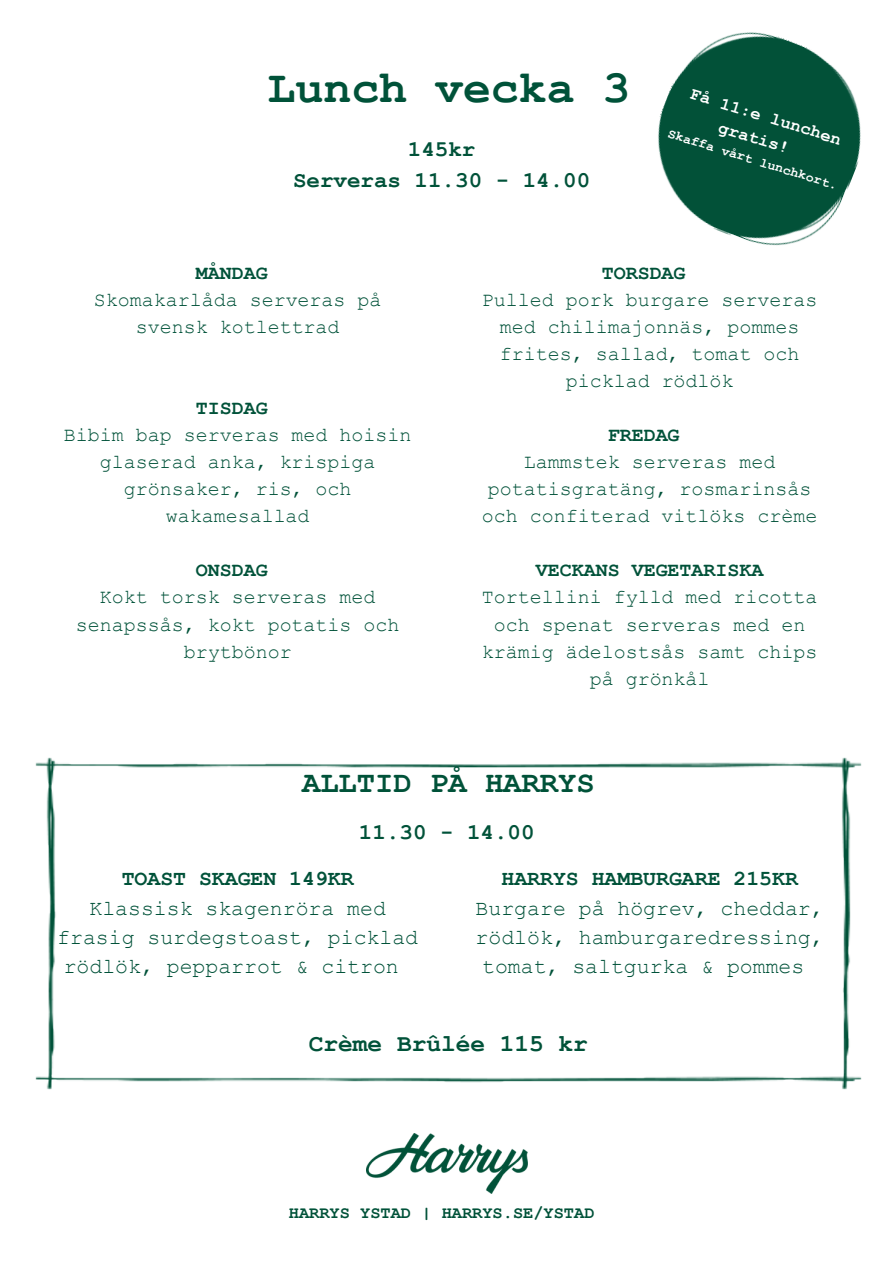
<style>
.page{position:relative;width:894px;height:1264px;background:#fff}
.page>*{position:absolute;margin:0;border:0;box-sizing:border-box;transform-origin:0 0}
.t1{font:700 46.5px "Courier New";color:#005239}
.t2{font:700 30.45px "Courier New";color:#005239}
.t3{font:700 24.45px "Courier New";color:#005239}
.t4{font:700 22.5px/31.5px "Courier New";color:#005239;text-align:center}
.t5{font:21.45px/29.2px "Courier New";color:#005239;text-align:center}
.t6{font:700 21.45px "Courier New";color:#005239}
.t7{font:19.95px/27px "Courier New";color:#005239;text-align:center}
.t8{font:700 19.95px "Courier New";color:#005239}
.t9{font:700 17.55px/23.4px "Courier New";color:#fff}
.t10{font:700 16.95px "Courier New";color:#005239}
.t11{font:700 13.35px "Courier New";color:#fff}
.s1{font-weight:700}
</style>
<div class="page">
<img style="left:658px;top:32px;width:203px;height:214px">
<img style="left:366px;top:1133px;width:161px;height:60px">
<img style="left:35px;top:757px;width:827px;height:333px">
<h1 class="t1" style="left:267px;top:64px;width:364px">Lunch vecka 3</h1>
<h3 class="t4" style="left:293px;top:134px;width:298px">145kr<br>Serveras 11.30 - 14.00</h3>
<h4 class="t9" style="left:728px;top:94px;width:122px;text-indent:-37px;rotate:17deg">Få 11:e lunchen gratis!</h4>
<h4 class="t11" style="left:670px;top:127px;width:178px;rotate:17deg">Skaffa vårt lunchkort.</h4>
<p class="t8" style="left:196px;top:263px;width:73px">MÅNDAG</p>
<p class="t7" style="left:94px;top:287px;width:289px">Skomakarlåda serveras på</p>
<p class="t7" style="left:136px;top:314px;width:205px">svensk kotlettrad</p>
<p class="t8" style="left:196px;top:398px;width:73px">TISDAG</p>
<p class="t7" style="left:64px;top:422px;width:349px">Bibim bap serveras med hoisin</p>
<p class="t7" style="left:100px;top:449px;width:277px">glaserad anka, krispiga</p>
<p class="t7" style="left:124px;top:476px;width:229px">grönsaker, ris, och</p>
<p class="t7" style="left:166px;top:503px;width:145px">wakamesallad</p>
<p class="t8" style="left:196px;top:560px;width:73px">ONSDAG</p>
<p class="t7" style="left:100px;top:584px;width:277px">Kokt torsk serveras med</p>
<p class="t7" style="left:76px;top:611px;width:325px">senapssås, kokt potatis och</p>
<p class="t7" style="left:184px;top:638px;width:109px">brytbönor</p>
<h4 class="t8" style="left:601px;top:263px;width:85px">TORSDAG</h4>
<h4 class="t7" style="left:482px;top:287px;width:337px">Pulled pork burgare serveras</h4>
<h4 class="t7" style="left:499px;top:314px;width:301px">med chilimajonnäs, pommes</h4>
<h4 class="t7" style="left:499px;top:341px;width:301px">frites, sallad, tomat och</h4>
<h4 class="t7" style="left:565px;top:368px;width:169px">picklad rödlök</h4>
<h4 class="t7" style="left:482px;top:422px;width:337px"><span class="s1">FREDAG<br></span>Lammstek serveras med potatisgratäng, rosmarinsås och confiterad vitlöks crème</h4>
<h4 class="t7" style="left:482px;top:557px;width:337px"><span class="s1">VECKANS VEGETARISKA<br></span>Tortellini fylld med ricotta och spenat serveras med en krämig ädelostsås samt chips på grönkål</h4>
<h4 class="t2" style="left:302px;top:767px;width:294px">ALLTID PÅ HARRYS</h4>
<p class="t4" style="left:359px;top:817px;width:177px">11.30 - 14.00</p>
<h2 class="t6" style="left:122px;top:867px;width:233px">TOAST SKAGEN 149KR</h2>
<h2 class="t5" style="left:89px;top:894px;width:298px">Klassisk skagenröra med</h2>
<h2 class="t5" style="left:57px;top:923px;width:362px">frasig surdegstoast, picklad</h2>
<h2 class="t5" style="left:64px;top:952px;width:336px">rödlök, pepparrot &amp; citron</h2>
<h3 class="t5" style="left:475px;top:865px;width:349px"><span class="s1">HARRYS HAMBURGARE 215KR<br></span>Burgare på högrev, cheddar, rödlök, hamburgaredressing, tomat, saltgurka &amp; pommes</h3>
<h4 class="t3" style="left:309px;top:1030px;width:280px">Crème Brûlée 115 kr</h4>
<h4 class="t10" style="left:289px;top:1204px;width:307px">HARRYS YSTAD | HARRYS.SE/YSTAD</h4>
</div>
